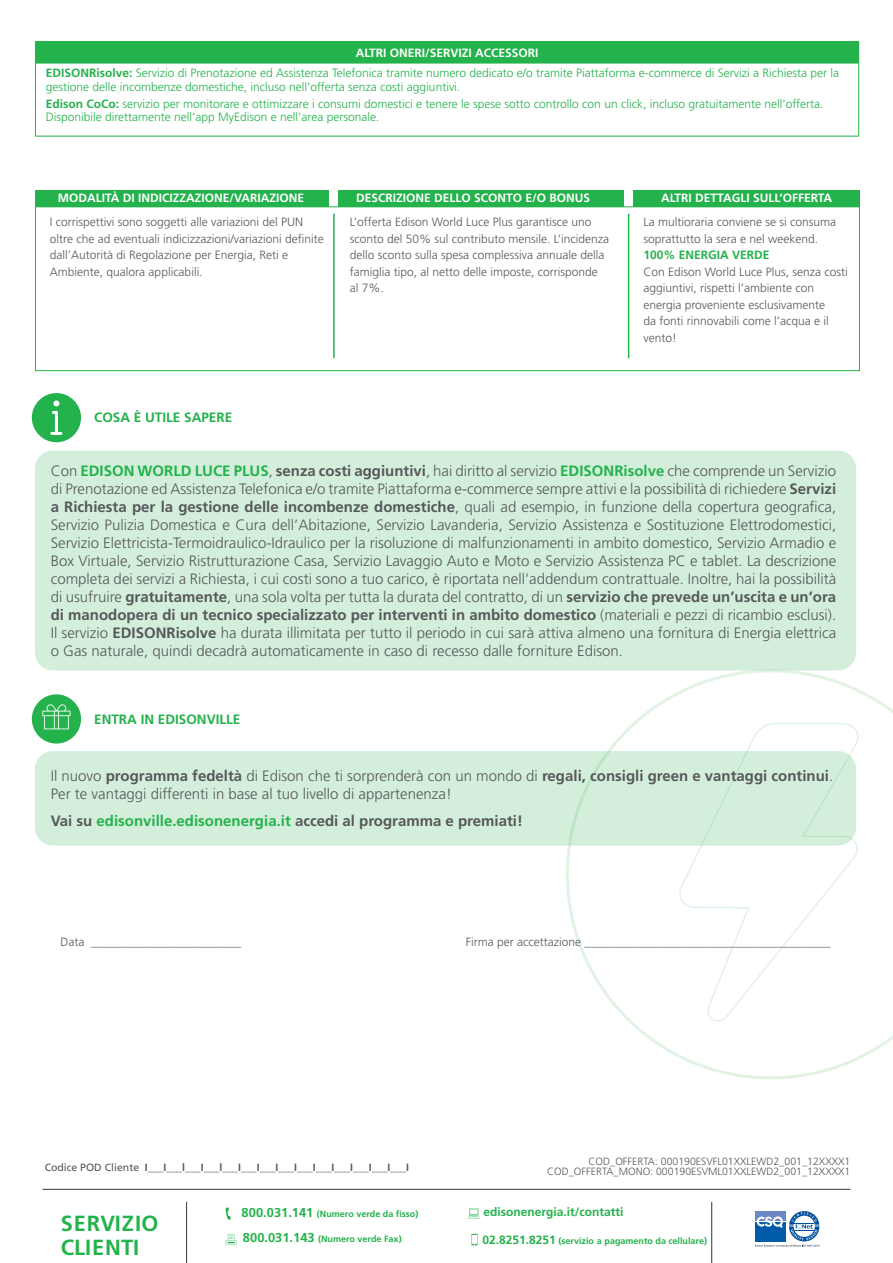
<style>
.page{position:relative;width:893px;height:1263px;background:#fff}
.page>*{position:absolute;margin:0;border:0;box-sizing:border-box;transform-origin:0 0}
.t1{font:700 21.9px/24.5px "Frutiger LT Std";letter-spacing:.02em;color:#23b24b}
.t2{font:300 15px/18px "Frutiger LT Std";color:#57585a;text-align:justify}
.t3{font:700 15px "Frutiger LT Std";color:#57585a}
.t4{font:700 13.5px "Frutiger LT Std";color:#23b24b}
.t5{font:300 12px/16.5px "Frutiger LT Std";color:#57585a}
.t6{font:300 12px/13.5px "Frutiger LT Std";color:#23b24b}
.t7{font:700 12px "Frutiger LT Std";color:#fff}
.t8{font:700 12px "Frutiger LT Std";color:#23b24b}
.t9{font:300 10.5px "Frutiger LT Std";color:#57585a}
.t10{font:700 10.5px "Frutiger LT Std";color:#57585a}
.t11{font:10.5px "Frutiger LT Std";color:#57585a}
.t12{font:700 9px "Frutiger LT Std";color:#23b24b}
.s1{font-weight:700}
.s2{font-weight:700;color:#23b24b}
.s3{font-weight:300}
.s4{color:#23b24b}
.s5{font-size:12.9px}
.s6{font-size:12px}
</style>
<div class="page">
<hr style="left:711px;top:1202px;width:1px;height:61px;background:#414d53">
<hr style="left:186px;top:1202px;width:1px;height:61px;background:#414d53">
<svg style="left:226px;top:1234px;width:10px;height:11px"></svg>
<svg style="left:226px;top:1207px;width:5px;height:12px"></svg>
<hr style="left:43px;top:1189px;width:807px;height:1px;background:#414d53">
<svg style="left:468px;top:1208px;width:11px;height:11px"></svg>
<svg style="left:471px;top:1234px;width:6px;height:11px"></svg>
<svg style="left:755px;top:1211px;width:65px;height:36px"></svg>
<svg style="left:566px;top:669px;width:327px;height:410px"></svg>
<svg style="left:677px;top:722px;width:184px;height:300px"></svg>
<div style="left:35px;top:751px;width:821px;height:94px;background:#d3efdb;border-radius:18px"></div>
<div style="left:32px;top:694px;width:49px;height:49px;background:#23b24b;border-radius:50%"></div>
<svg style="left:42px;top:704px;width:29px;height:25px"></svg>
<div style="left:35px;top:190px;width:293px;height:16px;background:#23b24b"></div>
<div style="left:338px;top:190px;width:286px;height:17px;background:#23b24b"></div>
<div style="left:634px;top:190px;width:226px;height:16px;background:#23b24b"></div>
<div style="left:35px;top:206px;width:825px;height:165px;border:1px solid #23b24b"></div>
<div style="left:35px;top:42px;width:824px;height:21px;background:#23b24b"></div>
<hr style="left:36px;top:62px;width:822px;height:2px;background:#23b24b">
<hr style="left:35px;top:41px;width:824px;height:1px;background:#23b24b">
<hr style="left:35px;top:63px;width:1px;height:73px;background:#23b24b">
<hr style="left:858px;top:63px;width:1px;height:73px;background:#23b24b">
<hr style="left:35px;top:136px;width:824px;height:1px;background:#23b24b">
<hr style="left:333px;top:214px;width:2px;height:144px;background:#23b24b">
<hr style="left:628px;top:214px;width:1px;height:144px;background:#23b24b">
<div style="left:35px;top:450px;width:821px;height:220px;background:#d3efdb;border-radius:18px"></div>
<div style="left:32px;top:393px;width:49px;height:49px;background:#23b24b;border-radius:50%"></div>
<svg style="left:50px;top:400px;width:12px;height:35px"></svg>
<p class="t7" style="left:356px;top:46px;width:184px">ALTRI ONERI/SERVIZI ACCESSORI</p>
<p class="t6" style="left:46px;top:66px;width:795px"><span class="s1">EDISONRisolve:</span> Servizio di Prenotazione ed Assistenza Telefonica tramite numero dedicato e/o tramite Piattaforma e-commerce di Servizi a Richiesta per la gestione delle incombenze domestiche, incluso nell’offerta senza costi aggiuntivi.</p>
<p class="t6" style="left:46px;top:97px;width:779px"><span class="s1">Edison CoCo:</span> servizio per monitorare e ottimizzare i consumi domestici e tenere le spese sotto controllo con un click, incluso gratuitamente nell’offerta.<br>Disponibile direttamente nell’app MyEdison e nell’area personale.</p>
<p class="t7" style="left:58px;top:191px;width:248px">MODALITÀ DI INDICIZZAZIONE/VARIAZIONE</p>
<p class="t7" style="left:356px;top:191px;width:236px">DESCRIZIONE DELLO SCONTO E/O BONUS</p>
<p class="t7" style="left:661px;top:191px;width:173px">ALTRI DETTAGLI SULL’OFFERTA</p>
<p class="t5" style="left:50px;top:214px;width:275px">I corrispettivi sono soggetti alle variazioni del PUN oltre che ad eventuali indicizzazioni/variazioni definite dall’Autorità di Regolazione per Energia, Reti e Ambiente, qualora applicabili.</p>
<p class="t5" style="left:350px;top:214px;width:261px">L’offerta Edison World Luce Plus garantisce uno sconto del 50% sul contributo mensile. L’incidenza dello sconto sulla spesa complessiva annuale della famiglia tipo, al netto delle imposte, corrisponde al 7%.</p>
<p class="t5" style="left:643px;top:214px;width:194px">La multioraria conviene se si consuma soprattutto la sera e nel weekend.<br><span class="s2">100% ENERGIA VERDE</span></p>
<p class="t5" style="left:643px;top:263px;width:206px">Con Edison World Luce Plus, senza costi</p>
<p class="t5" style="left:643px;top:280px;width:187px">aggiuntivi, rispetti l’ambiente con energia proveniente esclusivamente da fonti rinnovabili come l’acqua e il vento!</p>
<p class="t4" style="left:94px;top:410px;width:140px">COSA È UTILE SAPERE</p>
<p class="t2" style="left:51px;top:462px;width:787px">Con <span class="s2">EDISON WORLD LUCE PLUS</span>, <span class="s1">senza costi aggiuntivi</span>, hai diritto al servizio <span class="s2">EDISONRisolve</span> che comprende un Servizio di Prenotazione ed Assistenza Telefonica e/o tramite Piattaforma e-commerce sempre attivi e la possibilità di richiedere <span class="s1">Servizi a Richiesta per la gestione delle incombenze domestiche</span>, quali ad esempio, in funzione della copertura geografica, Servizio Pulizia Domestica e Cura dell’Abitazione, Servizio Lavanderia, Servizio Assistenza e Sostituzione Elettrodomestici, Servizio Elettricista-Termoidraulico-Idraulico per la risoluzione di malfunzionamenti in ambito domestico, Servizio Armadio e Box Virtuale, Servizio Ristrutturazione Casa, Servizio Lavaggio Auto e Moto e Servizio Assistenza PC e tablet. La descrizione completa dei servizi a Richiesta, i cui costi sono a tuo carico, è riportata nell’addendum contrattuale. Inoltre, hai la possibilità di usufruire <span class="s1">gratuitamente</span>, una sola volta per tutta la durata del contratto, di un <span class="s1">servizio che prevede un’uscita e un’ora di manodopera di un tecnico specializzato per interventi in ambito domestico</span> (materiali e pezzi di ricambio esclusi).<br>Il servizio <span class="s1">EDISONRisolve</span> ha durata illimitata per tutto il periodo in cui sarà attiva almeno una fornitura di Energia elettrica o Gas naturale, quindi decadrà automaticamente in caso di recesso dalle forniture Edison.</p>
<p class="t4" style="left:94px;top:711px;width:148px">ENTRA IN EDISONVILLE</p>
<p class="t3" style="left:51px;top:767px;width:784px"><span class="s3">Il nuovo</span> programma fedeltà <span class="s3">di Edison che ti sorprenderà con un mondo di</span> regali, consigli green e vantaggi continui<span class="s3">.</span></p>
<p class="t2" style="left:51px;top:785px;width:403px">Per te vantaggi differenti in base al tuo livello di appartenenza!</p>
<p class="t3" style="left:51px;top:812px;width:474px">Vai su <span class="s4">edisonville.edisonenergia.it</span> accedi al programma e premiati!</p>
<p class="t5" style="left:60px;top:934px;width:182px">Data _________________________</p>
<p class="t5" style="left:466px;top:934px;width:366px">Firma per accettazione _________________________________________</p>
<p class="t11" style="left:45px;top:1161px;width:96px">Codice POD Cliente</p>
<p class="t10" style="left:145px;top:1162px;width:266px">I___I___l___I___l___I___I___I___I___I___I___I___I___I___I</p>
<h1 class="t1" style="left:61px;top:1211px;width:99px">SERVIZIO<br>CLIENTI</h1>
<p class="t12" style="left:242px;top:1208px;width:178px"><span class="s5">800.031.141</span> (Numero verde da fisso)</p>
<p class="t12" style="left:243px;top:1234px;width:160px"><span class="s5">800.031.143</span> (Numero verde Fax)</p>
<p class="t9" style="left:588px;top:1155px;width:263px">COD_OFFERTA: 000190ESVFL01XXLEWD2_001_12XXXX1</p>
<p class="t9" style="left:547px;top:1165px;width:305px">COD_OFFERTA_MONO: 000190ESVML01XXLEWD2_001_12XXXX1</p>
<p class="t8" style="left:483px;top:1205px;width:142px">edisonenergia.it/contatti</p>
<p class="t12" style="left:482px;top:1235px;width:226px"><span class="s6">02.8251.8251</span> (servizio a pagamento da cellulare)</p>
</div>
